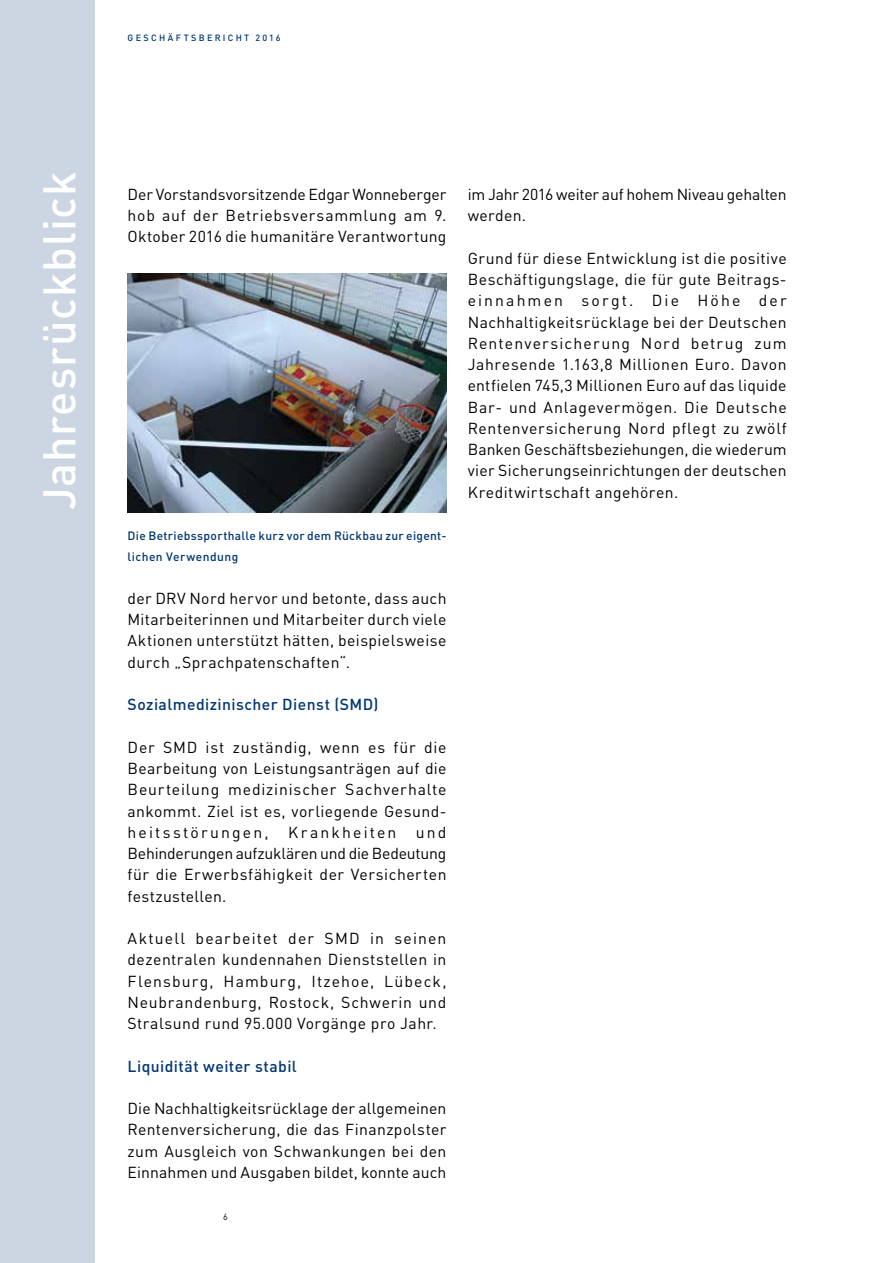
<style>
.page{position:relative;width:893px;height:1263px;background:#fff}
.page>*{position:absolute;margin:0;border:0;box-sizing:border-box;transform-origin:0 0}
.t1{font:500 45px "DIN Pro DR Vp";letter-spacing:.015em;color:#fff}
.t2{font:15.75px/21.3px "DIN Pro DR Vp";letter-spacing:.025em;color:#000;text-align:justify}
.t3{font:500 15.75px "DIN Pro DR Vp";letter-spacing:.03em;color:#003674}
.t4{font:15.75px/21.3px "DIN Pro DR Vp";letter-spacing:-.01em;color:#000}
.t5{font:500 12px/21.3px "DIN Pro DR Vp";letter-spacing:.025em;color:#003674}
.t6{font:500 9px "DIN Pro DR Vp";letter-spacing:.255em;color:#003674}
.t7{font:9px "DIN Pro DR Vp";color:#000}
</style>
<div class="page">
<div style="left:0;top:0;width:95px;height:1263px;background:#ccd6e3"></div>
<img style="left:128px;top:273px;width:318px;height:240px">
<p class="t6" style="left:128px;top:32px;width:155px">GESCHÄFTSBERICHT 2016</p>
<h1 class="t1" style="left:30px;top:510px;width:340px;rotate:-90deg">Jahresrückblick</h1>
<p class="t2" style="left:128px;top:183px;width:320px">Der Vorstandsvorsitzende Edgar Wonneberger hob auf der Betriebsversammlung am 9.<br>Oktober 2016 die humanitäre Verantwortung</p>
<p class="t5" style="left:128px;top:525px;width:320px">Die Betriebssporthalle kurz vor dem Rückbau zur eigent&shy;lichen Verwendung</p>
<p class="t2" style="left:128px;top:587px;width:320px">der DRV Nord hervor und betonte, dass auch Mitarbeiterinnen und Mitarbeiter durch viele Aktionen unterstützt hätten, beispielsweise durch „Sprachpatenschaften“.</p>
<p class="t3" style="left:128px;top:694px;width:252px">Sozialmedizinischer Dienst (SMD)</p>
<p class="t2" style="left:128px;top:736px;width:320px">Der SMD ist zuständig, wenn es für die Bearbeitung von Leistungsanträgen auf die Beurteilung medizinischer Sachverhalte ankommt. Ziel ist es, vorliegende Gesund&shy;heitsstörungen, Krankheiten und Behinderungen aufzuklären und die Bedeutung für die Erwerbsfähigkeit der Versicherten festzustellen.</p>
<p class="t2" style="left:128px;top:927px;width:320px">Aktuell bearbeitet der SMD in seinen dezentralen kundennahen Dienststellen in Flensburg, Hamburg, Itzehoe, Lübeck, Neubrandenburg, Rostock, Schwerin und Stralsund rund 95.000 Vorgänge pro Jahr.</p>
<p class="t3" style="left:128px;top:1056px;width:171px">Liquidität weiter stabil</p>
<p class="t2" style="left:128px;top:1097px;width:320px">Die Nachhaltigkeitsrücklage der allgemeinen Rentenversicherung, die das Finanzpolster zum Ausgleich von Schwankungen bei den Einnahmen und Ausgaben bildet, konnte auch</p>
<p class="t7" style="left:223px;top:1211px;width:6px">6</p>
<p class="t4" style="left:468px;top:183px;width:320px">im Jahr 2016 weiter auf hohem Niveau gehalten werden.</p>
<p class="t2" style="left:468px;top:247px;width:320px">Grund für diese Entwicklung ist die positive Beschäftigungslage, die für gute Beitrags&shy;einnahmen sorgt. Die Höhe der Nachhaltigkeitsrücklage bei der Deutschen Rentenversicherung Nord betrug zum Jahresende 1.163,8 Millionen Euro. Davon entfielen 745,3 Millionen Euro auf das liquide Bar- und Anlagevermögen. Die Deutsche Rentenversicherung Nord pflegt zu zwölf Banken Geschäftsbeziehungen, die wiederum vier Sicherungseinrichtungen der deutschen Kreditwirtschaft angehören.</p>
</div>
